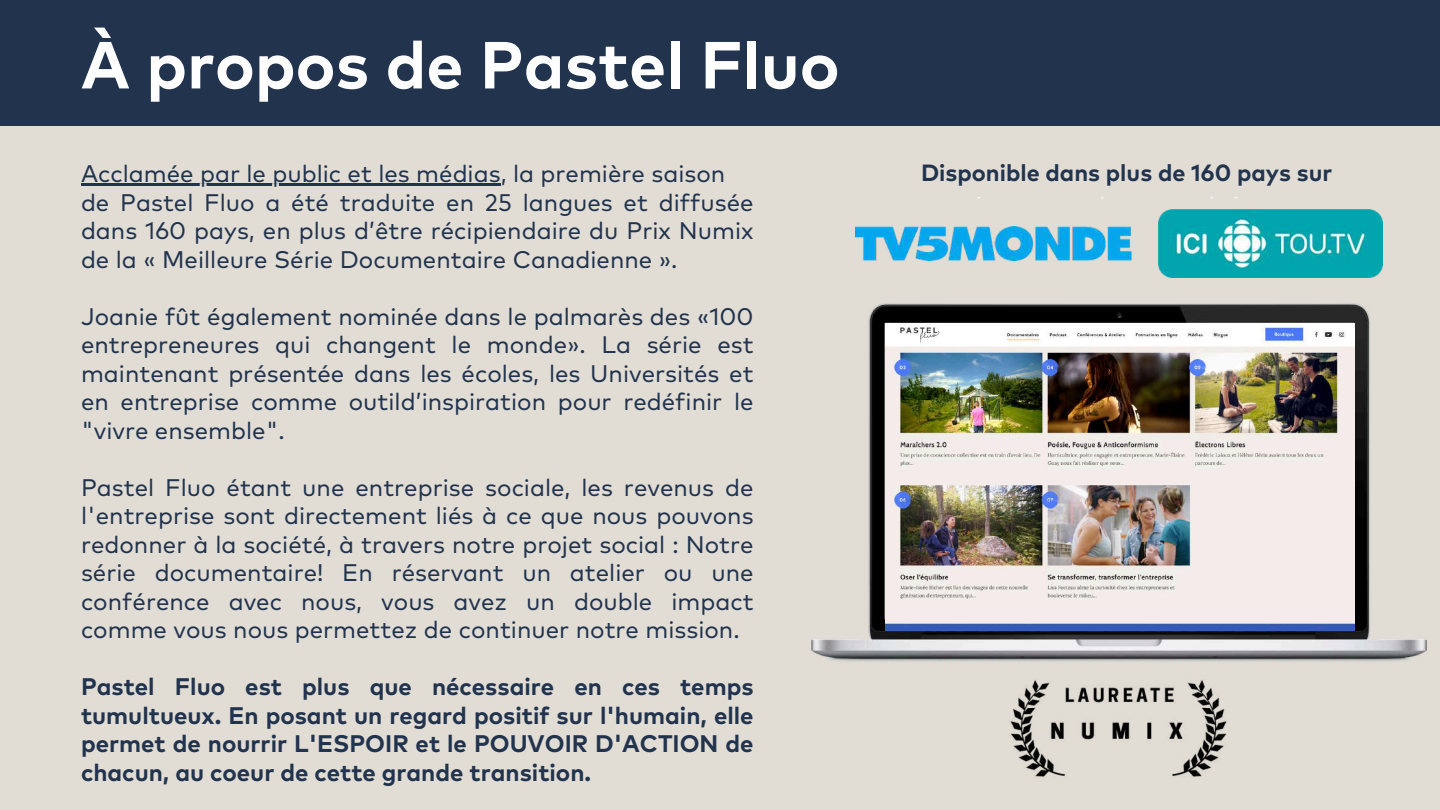
<style>
.page{position:relative;width:1440px;height:810px;background:#e1ddd5}
.page>*{position:absolute;margin:0;border:0;box-sizing:border-box;transform-origin:0 0}
.t1{font:700 66.4px "Mark Pro";color:#fefeff}
.t2{font:24px/28.5px "Mark Pro";color:#22334e;text-align:justify}
.t3{font:700 24px/28.5px "Mark Pro";color:#22334e;text-align:justify}
.t4{font:700 23.5px "Mark Pro";color:#22334e}
</style>
<div class="page">
<div style="left:0;top:0;width:1440px;height:126px;background:#22334e"></div>
<img style="left:812px;top:304px;width:614px;height:358px">
<img style="left:886px;top:324px;width:469px;height:307px">
<img style="left:855px;top:198px;width:528px;height:79px">
<img style="left:1010px;top:680px;width:217px;height:97px">
<div style="left:1079px;top:752px;width:80px;height:36px;background:#e1ddd5;border-radius:18px"></div>
<hr style="left:81px;top:184px;width:420px;height:2px;background:#22334e">
<h1 class="t1" style="left:81px;top:36px;width:760px">À propos de Pastel Fluo</h1>
<p class="t2" style="left:81px;top:161px;width:674px;text-align:left">Acclamée par le public et les médias, la première saison de Pastel Fluo a été traduite en 25 langues et diffusée dans 160 pays, en plus d’être récipiendaire du Prix Numix de la « Meilleure Série Documentaire Canadienne ».</p>
<p class="t2" style="left:81px;top:303px;width:674px">Joanie fût également nominée dans le palmarès des «100 entrepreneures qui changent le monde». La série est maintenant présentée dans les écoles, les Universités et en entreprise comme outild’inspiration pour redéfinir le "vivre ensemble".</p>
<p class="t2" style="left:81px;top:474px;width:674px">Pastel Fluo étant une entreprise sociale, les revenus de l'entreprise sont directement liés à ce que nous pouvons redonner à la société, à travers notre projet social : Notre série documentaire! En réservant un atelier ou une conférence avec nous, vous avez un double impact comme vous nous permettez de continuer notre mission.</p>
<p class="t3" style="left:81px;top:674px;width:674px">Pastel Fluo est plus que nécessaire en ces temps tumultueux. En posant un regard positif sur l'humain, elle permet de nourrir L'ESPOIR et le POUVOIR D'ACTION de chacun, au coeur de cette grande transition.</p>
<p class="t4" style="left:921px;top:163px;width:413px">Disponible dans plus de 160 pays sur</p>
</div>
